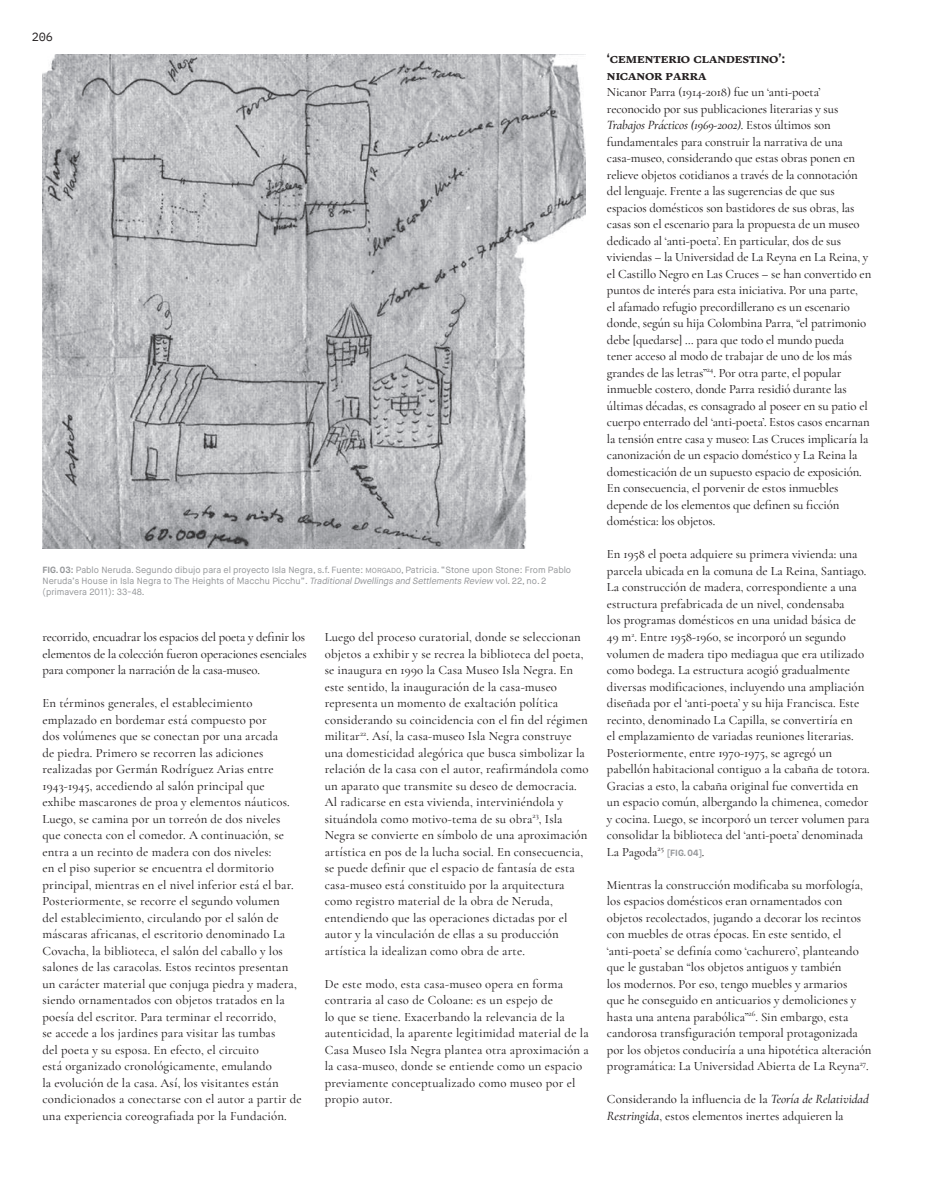
<style>
.page{position:relative;width:936px;height:1191px;background:#fff}
.page>*{position:absolute;margin:0;border:0;box-sizing:border-box;transform-origin:0 0}
.t1{font:700 13.5px/16.5px "GT Sectra";color:#231f20}
.t2{font:500 12.75px/16.5px "Cormorant Garamond";color:#231f20}
.t3{font:12px "IBM Plex Mono";color:#231f20}
.t4{font:9px/10.8px "Maison Neue";color:#939598}
.t5{font:700 9px "Maison Neue";color:#939598}
.s1{font-weight:700}
.s2{font-size:7.35px}
.s3{font-style:italic}
.s4{font-style:inherit}
.s5{font-family:"Cormorant Garamond";font-weight:500;font-size:12.75px;color:#231f20}
</style>
<div class="page">
<img style="left:43px;top:54px;width:542px;height:494px">
<p class="t3" style="left:32px;top:28px;width:23px">206</p>
<p class="t4" style="left:43px;top:564px;width:530px"><span class="s1">FIG</span><span class="s1">.</span> <span class="s1">03:</span> Pablo Neruda. Segundo dibujo para el proyecto Isla Negra, s.f. Fuente: <span class="s2">MORGADO</span>, Patricia. “Stone upon Stone: From Pablo<br>Neruda’s House in Isla Negra to The Heights of Macchu Picchu”. <span class="s3">TraditionalDwellings and Settlements Review</span> vol. 22, no. 2 (primavera 2011): 33-48.</p>
<p class="t2" style="left:43px;top:628px;width:266px">recorrido, encuadrar los espacios del poeta y definir los elementos de la colección fueron operaciones esenciales para componer la narración de la casa-museo.</p>
<p class="t2" style="left:43px;top:694px;width:260px">En términos generales, el establecimiento emplazado en bordemar está compuesto por<br>dos volúmenes que se conectan por una arcada<br>de piedra. Primero se recorren las adiciones realizadas por Germán Rodríguez Arias entre 1943-1945, accediendo al salón principal que<br>exhibe mascarones de proa y elementos náuticos.<br>Luego, se camina por un torreón de dos niveles que conecta con el comedor. A continuación, se entra a un recinto de madera con dos niveles:<br>en el piso superior se encuentra el dormitorio principal, mientras en el nivel inferior está el bar.<br>Posteriormente, se recorre el segundo volumen<br>del establecimiento, circulando por el salón de máscaras africanas, el escritorio denominado La Covacha, la biblioteca, el salón del caballo y los salones de las caracolas. Estos recintos presentan un carácter material que conjuga piedra y madera, siendo ornamentados con objetos tratados en la poesía del escritor. Para terminar el recorrido,<br>se accede a los jardines para visitar las tumbas<br>del poeta y su esposa. En efecto, el circuito<br>está organizado cronológicamente, emulando<br>la evolución de la casa. Así, los visitantes están condicionados a conectarse con el autor a partir de una experiencia coreografiada por la Fundación.</p>
<p class="t2" style="left:325px;top:628px;width:265px">Luego del proceso curatorial, donde se seleccionan objetos a exhibir y se recrea la biblioteca del poeta, se inaugura en 1990 la Casa Museo Isla Negra. En este sentido, la inauguración de la casa-museo representa un momento de exaltación política considerando su coincidencia con el fin del régimen militar<sup>22</sup>. Así, la casa-museo Isla Negra construye una domesticidad alegórica que busca simbolizar la relación de la casa con el autor, reafirmándola como un aparato que transmite su deseo de democracia.<br>Al radicarse en esta vivienda, interviniéndola y situándola como motivo-tema de su obra<sup>23</sup>, Isla Negra se convierte en símbolo de una aproximación artística en pos de la lucha social. En consecuencia, se puede definir que el espacio de fantasía de esta casa-museo está constituido por la arquitectura como registro material de la obra de Neruda, entendiendo que las operaciones dictadas por el autor y la vinculación de ellas a su producción artística la idealizan como obra de arte.</p>
<p class="t2" style="left:325px;top:975px;width:266px">De este modo, esta casa-museo opera en forma contraria al caso de Coloane: es un espejo de<br>lo que se tiene. Exacerbando la relevancia de la autenticidad, la aparente legitimidad material de la Casa Museo Isla Negra plantea otra aproximación a la casa-museo, donde se entiende como un espacio previamente conceptualizado como museo por el propio autor.</p>
<p class="t1" style="left:607px;top:50px;width:180px">‘cementerio clandestino’: nicanor parra</p>
<p class="t2" style="left:607px;top:84px;width:266px">Nicanor Parra (1914-2018) fue un ‘anti-poeta’ reconocido por sus publicaciones literarias y sus <span class="s3">Trabajos Prácticos (1969-2002)</span>. Estos últimos son fundamentales para construir la narrativa de una casa-museo, considerando que estas obras ponen en relieve objetos cotidianos a través de la connotación del lenguaje. Frente a las sugerencias de que sus espacios domésticos son bastidores de sus obras, las casas son el escenario para la propuesta de un museo dedicado al ‘anti-poeta’. En particular, dos de sus viviendas – la Universidad de La Reyna en La Reina, y el Castillo Negro en Las Cruces – se han convertido en puntos de interés para esta iniciativa. Por una parte,<br>el afamado refugio precordillerano es un escenario donde, según su hija Colombina Parra, “el patrimonio debe [quedarse] … para que todo el mundo pueda tener acceso al modo de trabajar de uno de los más grandes de las letras”<sup>24</sup>. Por otra parte, el popular inmueble costero, donde Parra residió durante las últimas décadas, es consagrado al poseer en su patio el cuerpo enterrado del ‘anti-poeta’. Estos casos encarnan la tensión entre casa y museo: Las Cruces implicaría la canonización de un espacio doméstico y La Reina la domesticación de un supuesto espacio de exposición.<br>En consecuencia, el porvenir de estos inmuebles depende de los elementos que definen su ficción doméstica: los objetos.</p>
<p class="t2" style="left:607px;top:546px;width:264px">En 1958 el poeta adquiere su primera vivienda: una parcela ubicada en la comuna de La Reina, Santiago.<br>La construcción de madera, correspondiente a una estructura prefabricada de un nivel, condensaba<br>los programas domésticos en una unidad básica de 49 m<sup>2</sup>. Entre 1958-1960, se incorporó un segundo volumen de madera tipo mediagua que era utilizado como bodega. La estructura acogió gradualmente diversas modificaciones, incluyendo una ampliación diseñada por el ‘anti-poeta’ y su hija Francisca. Este recinto, denominado La Capilla, se convertiría en<br>el emplazamiento de variadas reuniones literarias.<br>Posteriormente, entre 1970-1975, se agregó un pabellón habitacional contiguo a la cabaña de totora.<br>Gracias a esto, la cabaña original fue convertida en un espacio común, albergando la chimenea, comedor y cocina. Luego, se incorporó un tercer volumen para consolidar la biblioteca del ‘anti-poeta’ denominada La Pagoda<sup>25</sup></p>
<p class="t5" style="left:667px;top:846px;width:39px"><span class="s4">[</span>FIG<span class="s4">.</span> 04]<span class="s5">.</span></p>
<p class="t2" style="left:607px;top:876px;width:266px">Mientras la construcción modificaba su morfología, los espacios domésticos eran ornamentados con objetos recolectados, jugando a decorar los recintos con muebles de otras épocas. En este sentido, el ‘anti-poeta’ se definía como ‘cachurero’, planteando que le gustaban “los objetos antiguos y también<br>los modernos. Por eso, tengo muebles y armarios<br>que he conseguido en anticuarios y demoliciones y hasta una antena parabólica”<sup>26</sup>. Sin embargo, esta candorosa transfiguración temporal protagonizada por los objetos conduciría a una hipotética alteración programática: La Universidad Abierta de La Reyna<sup>27</sup>.</p>
<p class="t2" style="left:607px;top:1090px;width:263px">Considerando la influencia de la <span class="s3">Teoría de Relatividad<br>Restringida</span>, estos elementos inertes adquieren la</p>
</div>
